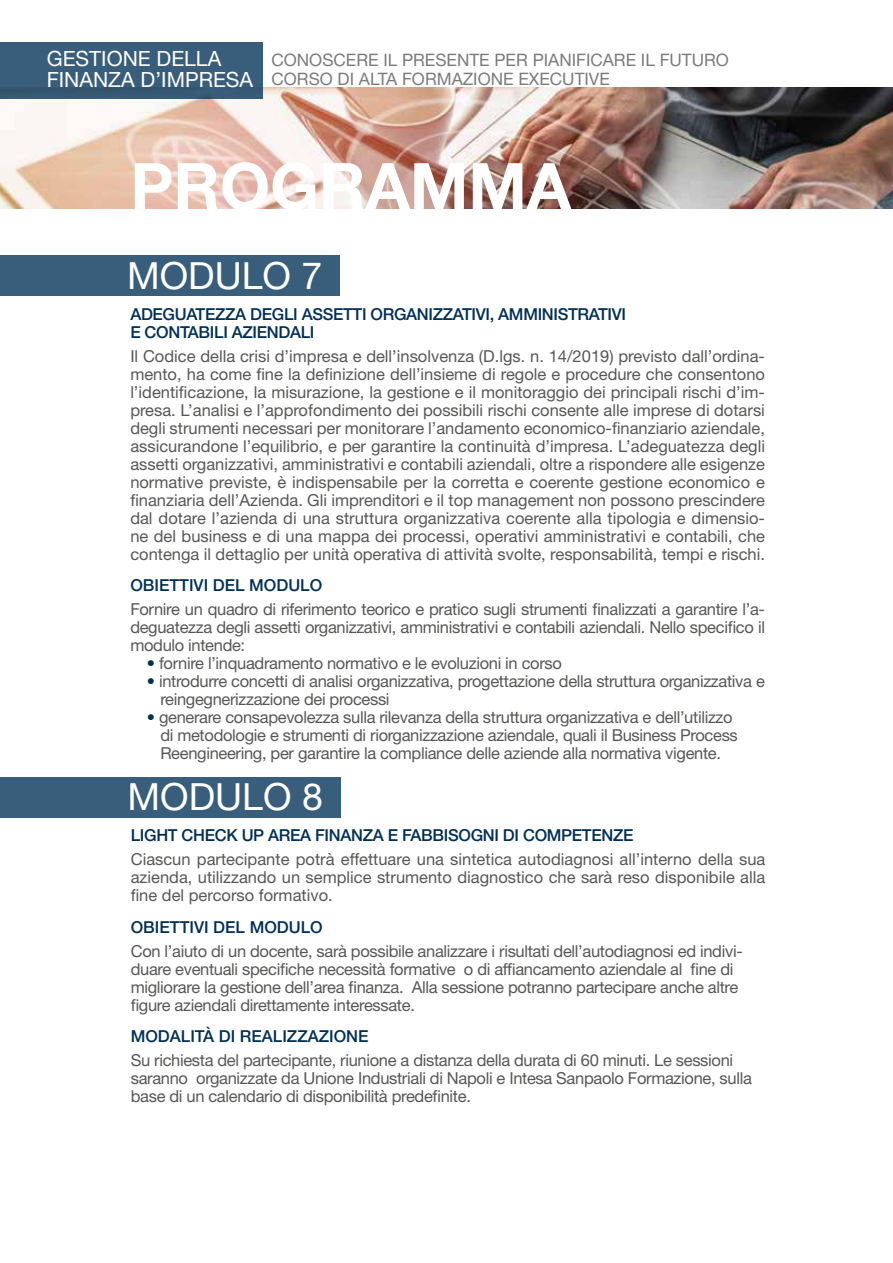
<style>
.page{position:relative;width:893px;height:1263px;background:#fff}
.page>*{position:absolute;margin:0;border:0;box-sizing:border-box;transform-origin:0 0}
.t1{font:700 64.5px "Helvetica Neue LT Std";color:#fff}
.t2{font:37.5px "Helvetica Neue LT Std";color:#fff}
.t3{font:21px/21px "Helvetica Neue LT Std";color:#fff}
.t4{font:17.1px/18.1px "Helvetica Neue LT Std";color:#7c7b7b}
.t5{font:16.5px/18px "Helvetica Neue LT Std";letter-spacing:-.02em;color:#575756}
.t6{font:500 16.5px/18px "Helvetica Neue LT Std";letter-spacing:-.02em;color:#003057}
.t7{font:500 16.5px "Helvetica Neue LT Std";color:#003057}
.s1{color:#003057}
</style>
<div class="page">
<img style="left:0;top:88px;width:893px;height:120px">
<div style="left:0;top:256px;width:340px;height:40px;background:#395e7c"></div>
<div style="left:0;top:43px;width:263px;height:56px;background:linear-gradient(to right,#385c79,#385d7b)"></div>
<div style="left:0;top:777px;width:341px;height:40px;background:#395e7c"></div>
<p class="t3" style="left:47px;top:48px;width:208px">GESTIONE DELLA<br>FINANZA D’IMPRESA</p>
<p class="t4" style="left:271px;top:51px;width:459px">CONOSCERE IL PRESENTE PER PIANIFICARE IL FUTURO<br>CORSO DI ALTA FORMAZIONE EXECUTIVE</p>
<h1 class="t1" style="left:130px;top:146px;width:442px">PROGRAMMA</h1>
<h2 class="t2" style="left:127px;top:253px;width:197px">MODULO 7</h2>
<p class="t6" style="left:130px;top:305px;width:497px">ADEGUATEZZA DEGLI ASSETTI ORGANIZZATIVI, AMMINISTRATIVI<br>E CONTABILI AZIENDALI</p>
<p class="t5" style="left:130px;top:347px;width:636px;text-align:justify">Il Codice della crisi d’impresa e dell’insolvenza (D.lgs. n. 14/2019) previsto dall’ordina&shy;mento, ha come fine la definizione dell’insieme di regole e procedure che consentono l’identificazione, la misurazione, la gestione e il monitoraggio dei principali rischi d’im&shy;presa. L’analisi e l’approfondimento dei possibili rischi consente alle imprese di dotarsi degli strumenti necessari per monitorare l’andamento economico-finanziario aziendale, assicurandone l’equilibrio, e per garantire la continuità d’impresa. L’adeguatezza degli assetti organizzativi, amministrativi e contabili aziendali, oltre a rispondere alle esigenze normative previste, è indispensabile per la corretta e coerente gestione economico e finanziaria dell’Azienda. Gli imprenditori e il top management non possono prescindere dal dotare l’azienda di una struttura organizzativa coerente alla tipologia e dimensio&shy;ne del business e di una mappa dei processi, operativi amministrativi e contabili, che contenga il dettaglio per unità operativa di attività svolte, responsabilità, tempi e rischi.</p>
<p class="t7" style="left:130px;top:575px;width:193px">OBIETTIVI DEL MODULO</p>
<p class="t5" style="left:130px;top:600px;width:636px;text-align:justify">Fornire un quadro di riferimento teorico e pratico sugli strumenti finalizzati a garantire l’a&shy;deguatezza degli assetti organizzativi, amministrativi e contabili aziendali. Nello specifico il modulo intende:</p>
<p class="t5" style="left:147px;top:654px;width:417px"><span class="s1">•</span> fornire l’inquadramento normativo e le evoluzioni in corso</p>
<p class="t5" style="left:160px;top:672px;width:606px;text-indent:-13px"><span class="s1">•</span> introdurre concetti di analisi organizzativa, progettazione della struttura organizzativa e reingegnerizzazione dei processi</p>
<p class="t5" style="left:160px;top:708px;width:579px;text-indent:-13px"><span class="s1">•</span> generare consapevolezza sulla rilevanza della struttura organizzativa e dell’utilizzo di metodologie e strumenti di riorganizzazione aziendale, quali il Business Process<br>Reengineering, per garantire la compliance delle aziende alla normativa vigente.</p>
<h2 class="t2" style="left:128px;top:774px;width:197px">MODULO 8</h2>
<p class="t6" style="left:131px;top:826px;width:504px">LIGHT CHECK UP AREA FINANZA E FABBISOGNI DI COMPETENZE</p>
<p class="t5" style="left:131px;top:850px;width:636px;text-align:justify">Ciascun partecipante potrà effettuare una sintetica autodiagnosi all’interno della sua azienda, utilizzando un semplice strumento diagnostico che sarà reso disponibile alla fine del percorso formativo.</p>
<p class="t7" style="left:131px;top:917px;width:193px">OBIETTIVI DEL MODULO</p>
<p class="t5" style="left:131px;top:941px;width:613px">Con l’aiuto di un docente, sarà possibile analizzare i risultati dell’autodiagnosi ed indivi&shy;duare eventuali specifiche necessità formative o di affiancamento aziendale al fine di migliorare la gestione dell’area finanza. Alla sessione potranno partecipare anche altre figure aziendali direttamente interessate.</p>
<p class="t7" style="left:131px;top:1026px;width:239px">MODALITÀ DI REALIZZAZIONE</p>
<p class="t5" style="left:131px;top:1051px;width:623px">Su richiesta del partecipante, riunione a distanza della durata di 60 minuti. Le sessioni saranno organizzate da Unione Industriali di Napoli e Intesa Sanpaolo Formazione, sulla base di un calendario di disponibilità predefinite.</p>
</div>
